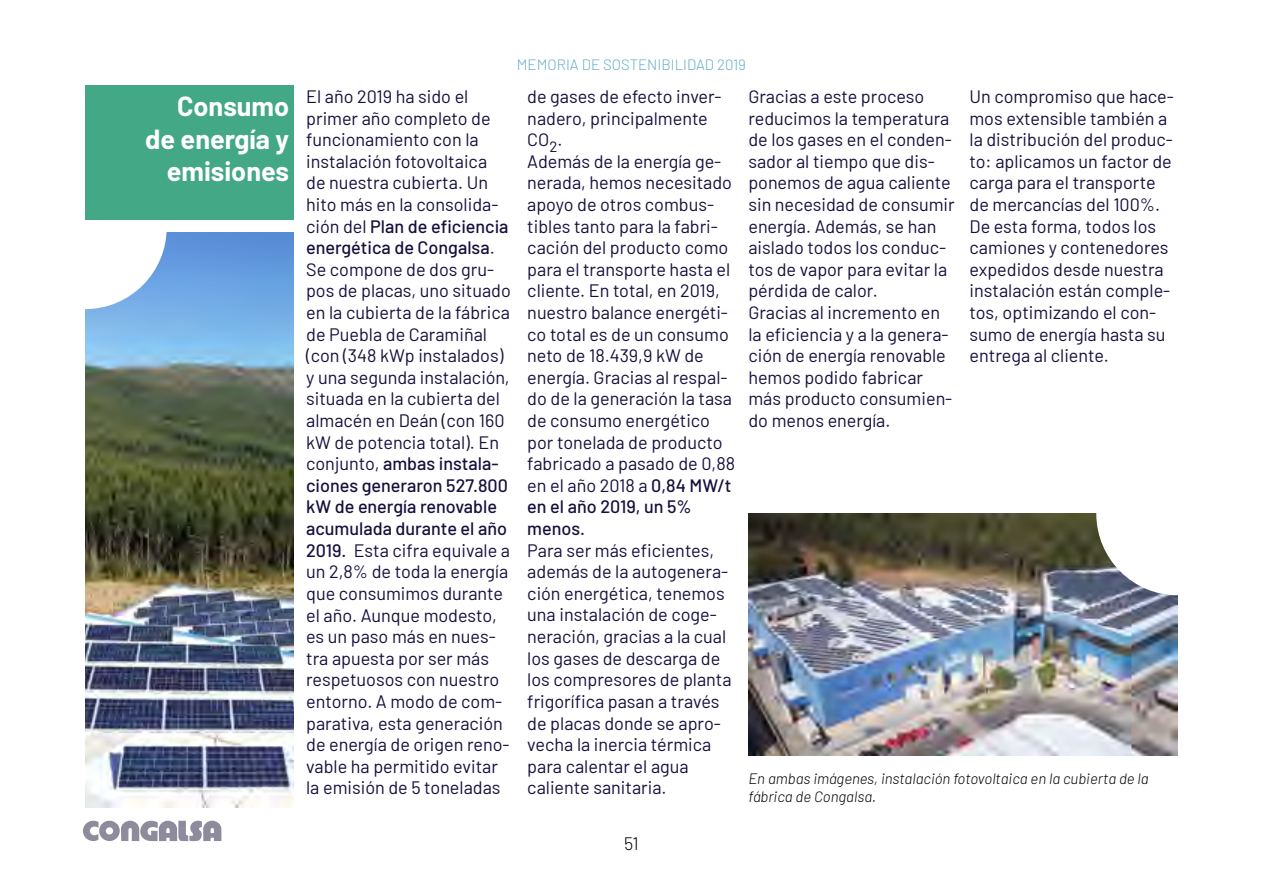
<style>
.page{position:relative;width:1263px;height:893px;background:#fff}
.page>*{position:absolute;margin:0;border:0;box-sizing:border-box;transform-origin:0 0}
.t1{font:700 27px/32.4px "Barlow";color:#fff;text-align:right}
.t2{font:18px/21.6px "Barlow";color:#15103c}
.t3{font:300 18px "Barlow";color:#000}
.t4{font:italic 300 15px/18px "Barlow";color:#000}
.t5{font:300 15px "Barlow";color:#64afc9}
.s1{font-weight:500}
</style>
<div class="page">
<svg style="left:83px;top:821px;width:138px;height:20px"></svg>
<img style="left:748px;top:514px;width:430px;height:241px">
<img style="left:85px;top:232px;width:208px;height:576px">
<div style="left:3px;top:146px;width:164px;height:163px;background:#fff;border-radius:50%"></div>
<div style="left:85px;top:85px;width:208px;height:134px;background:#43a886"></div>
<div style="left:1096px;top:432px;width:163px;height:163px;background:#fff;border-radius:50%"></div>
<h1 class="t1" style="left:145px;top:88px;width:145px">Consumo de energía y emisiones</h1>
<p class="t5" style="left:517px;top:54px;width:231px">MEMORIA DE SOSTENIBILIDAD 2019</p>
<p class="t2" style="left:306px;top:84px;width:206px">El año 2019 ha sido el primer año completo de funcionamiento con la instalación fotovoltaica de nuestra cubierta. Un hito más en la consolida&shy;ción del <span class="s1">Plan de eficiencia energética de Congalsa</span>.<br>Se compone de dos gru&shy;pos de placas, uno situado en la cubierta de la fábrica de Puebla de Caramiñal (con (348 kWp instalados) y una segunda instalación, situada en la cubierta del almacén en Deán (con 160 kW de potencia total). En conjunto, <span class="s1">ambas instala&shy;ciones generaron 527.800 kW de energía renovable acumulada durante el año<br>2019.</span> Esta cifra equivale a un 2,8% de toda la energía que consumimos durante el año. Aunque modesto, es un paso más en nues&shy;tra apuesta por ser más respetuosos con nuestro entorno. A modo de com&shy;parativa, esta generación de energía de origen reno&shy;vable ha permitido evitar la emisión de 5 toneladas</p>
<p class="t2" style="left:527px;top:84px;width:209px">de gases de efecto inver&shy;nadero, principalmente<br>CO<sub>2</sub>.<br>Además de la energía ge&shy;nerada, hemos necesitado apoyo de otros combus&shy;tibles tanto para la fabri&shy;cación del producto como para el transporte hasta el cliente. En total, en 2019, nuestro balance energéti&shy;co total es de un consumo neto de 18.439,9 kW de energía. Gracias al respal&shy;do de la generación la tasa de consumo energético por tonelada de producto fabricado a pasado de 0,88 en el año 2018 a <span class="s1">0,84 MW/t en el año 2019, un 5% menos.</span></p>
<p class="t2" style="left:527px;top:538px;width:206px">Para ser más eficientes, además de la autogenera&shy;ción energética, tenemos una instalación de coge&shy;neración, gracias a la cual los gases de descarga de los compresores de planta frigorífica pasan a través de placas donde se apro&shy;vecha la inercia térmica para calentar el agua caliente sanitaria.</p>
<p class="t3" style="left:624px;top:831px;width:16px">51</p>
<p class="t2" style="left:748px;top:84px;width:208px">Gracias a este proceso reducimos la temperatura de los gases en el conden&shy;sador al tiempo que dis&shy;ponemos de agua caliente sin necesidad de consumir energía. Además, se han aislado todos los conduc&shy;tos de vapor para evitar la pérdida de calor.<br>Gracias al incremento en la eficiencia y a la genera&shy;ción de energía renovable hemos podido fabricar más producto consumien&shy;do menos energía.</p>
<p class="t2" style="left:969px;top:84px;width:206px">Un compromiso que hace&shy;mos extensible también a la distribución del produc&shy;to: aplicamos un factor de carga para el transporte de mercancías del 100%.<br>De esta forma, todos los camiones y contenedores expedidos desde nuestra instalación están comple&shy;tos, optimizando el con&shy;sumo de energía hasta su entrega al cliente.</p>
<p class="t4" style="left:748px;top:768px;width:402px">En ambas imágenes, instalación fotovoltaica en la cubierta de la fábrica de Congalsa.</p>
</div>
